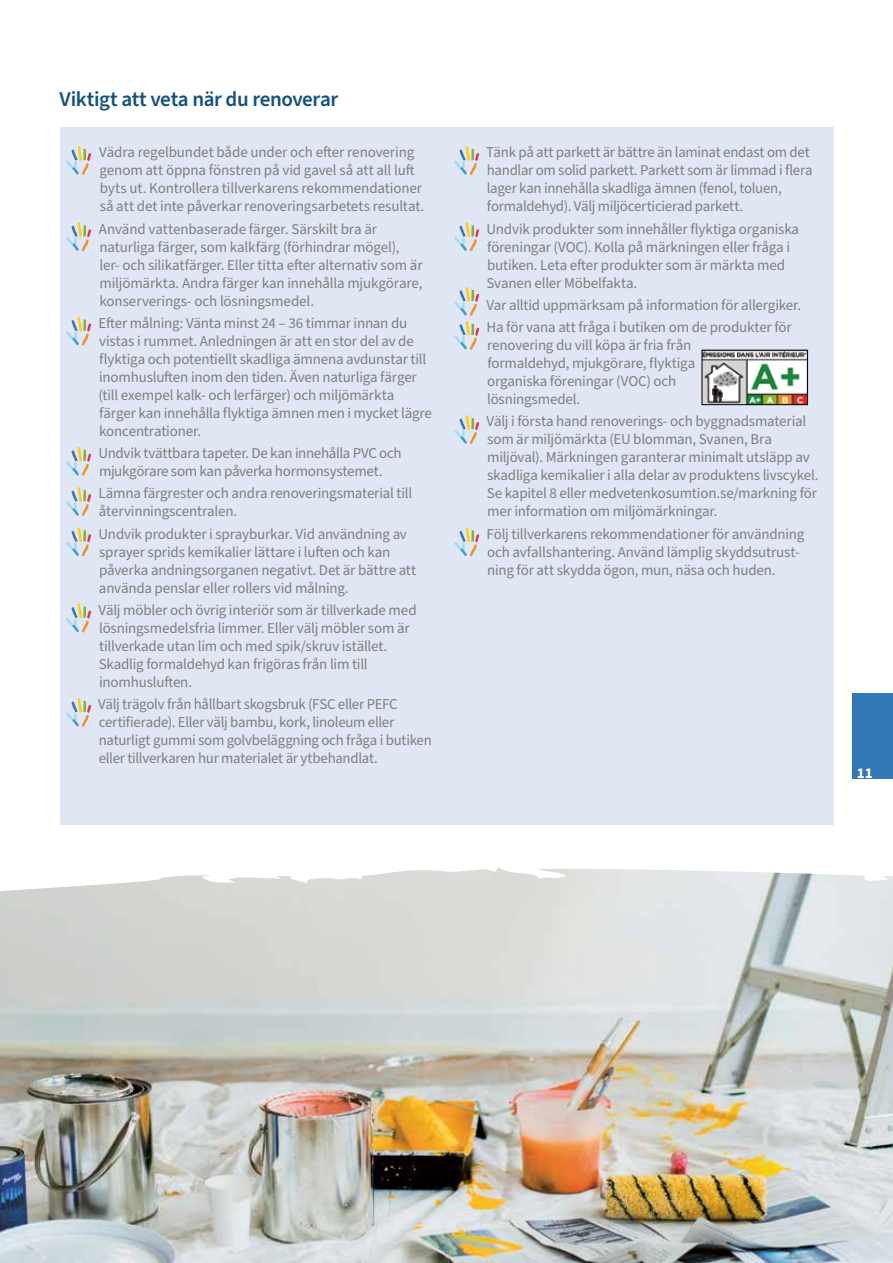
<style>
.page{position:relative;width:893px;height:1263px;background:#fff}
.page>*{position:absolute;margin:0;border:0;box-sizing:border-box;transform-origin:0 0}
.t1{font:600 21px "Source Sans Pro";letter-spacing:-.02em;color:#14517f}
.t2{font:15px/18px "Source Sans Pro";letter-spacing:-.015em;color:#7d807c}
.t3{font:700 15px "Source Sans Pro";color:#fff}
</style>
<div class="page">
<img style="left:0;top:868px;width:893px;height:395px">
<div style="left:60px;top:128px;width:773px;height:697px;background:#e0e6f4"></div>
<svg style="left:66px;top:146px;width:25px;height:29px"></svg>
<svg style="left:66px;top:222px;width:25px;height:29px"></svg>
<svg style="left:66px;top:317px;width:25px;height:29px"></svg>
<svg style="left:66px;top:447px;width:25px;height:29px"></svg>
<svg style="left:66px;top:487px;width:25px;height:29px"></svg>
<svg style="left:66px;top:527px;width:25px;height:30px"></svg>
<svg style="left:66px;top:604px;width:25px;height:29px"></svg>
<svg style="left:66px;top:698px;width:25px;height:29px"></svg>
<svg style="left:454px;top:146px;width:25px;height:29px"></svg>
<svg style="left:454px;top:222px;width:25px;height:29px"></svg>
<svg style="left:454px;top:287px;width:25px;height:63px"></svg>
<svg style="left:454px;top:415px;width:25px;height:29px"></svg>
<svg style="left:454px;top:527px;width:25px;height:30px"></svg>
<svg style="left:701px;top:349px;width:107px;height:56px"></svg>
<div style="left:853px;top:693px;width:40px;height:85px;background:#3278b6"></div>
<h1 class="t1" style="left:60px;top:85px;width:280px">Viktigt att veta när du renoverar</h1>
<p class="t2" style="left:99px;top:144px;width:327px">Vädra regelbundet både under och efter renovering genom att öppna fönstren på vid gavel så att all luft byts ut. Kontrollera tillverkarens rekommendationer så att det inte påverkar renoveringsarbetets resultat.</p>
<p class="t2" style="left:99px;top:220px;width:325px">Använd vattenbaserade färger. Särskilt bra är naturliga färger, som kalkfärg (förhindrar mögel), ler- och silikatfärger. Eller titta efter alternativ som är miljömärkta. Andra färger kan innehålla mjukgörare, konserverings- och lösningsmedel.</p>
<p class="t2" style="left:99px;top:314px;width:335px">Efter målning: Vänta minst 24 – 36 timmar innan du vistas i rummet. Anledningen är att en stor del av de flyktiga och potentiellt skadliga ämnena avdunstar till inomhusluften inom den tiden. Även naturliga färger (till exempel kalk- och lerfärger) och miljömärkta färger kan innehålla flyktiga ämnen men i mycket lägre koncentrationer.</p>
<p class="t2" style="left:98px;top:445px;width:305px">Undvik tvättbara tapeter. De kan innehålla PVC och mjukgörare som kan påverka hormonsystemet.</p>
<p class="t2" style="left:99px;top:485px;width:315px">Lämna färgrester och andra renoveringsmaterial till återvinningscentralen.</p>
<p class="t2" style="left:99px;top:525px;width:319px">Undvik produkter i sprayburkar. Vid användning av sprayer sprids kemikalier lättare i luften och kan påverka andningsorganen negativt. Det är bättre att använda penslar eller rollers vid målning.</p>
<p class="t2" style="left:99px;top:601px;width:320px">Välj möbler och övrig interiör som är tillverkade med lösningsmedelsfria limmer. Eller välj möbler som är tillverkade utan lim och med spik/skruv istället.<br>Skadlig formaldehyd kan frigöras från lim till inomhusluften.</p>
<p class="t2" style="left:98px;top:696px;width:335px">Välj trägolv från hållbart skogsbruk (FSC eller PEFC certifierade). Eller välj bambu, kork, linoleum eller naturligt gummi som golvbeläggning och fråga i butiken eller tillverkaren hur materialet är ytbehandlat.</p>
<p class="t2" style="left:486px;top:144px;width:328px">Tänk på att parkett är bättre än laminat endast om det handlar om solid parkett. Parkett som är limmad i flera lager kan innehålla skadliga ämnen (fenol, toluen, formaldehyd). Välj miljöcerticierad parkett.</p>
<p class="t2" style="left:486px;top:220px;width:314px">Undvik produkter som innehåller flyktiga organiska föreningar (VOC). Kolla på märkningen eller fråga i butiken. Leta efter produkter som är märkta med Svanen eller Möbelfakta.</p>
<p class="t2" style="left:487px;top:294px;width:316px;line-height:22.2px">Var alltid uppmärksam på information för allergiker.<br>Ha för vana att fråga i butiken om de produkter för</p>
<p class="t2" style="left:487px;top:337px;width:210px">renovering du vill köpa är fria från formaldehyd, mjukgörare, flyktiga organiska föreningar (VOC) och lösningsmedel.</p>
<p class="t2" style="left:487px;top:413px;width:334px">Välj i första hand renoverings- och byggnadsmaterial som är miljömärkta (EU blomman, Svanen, Bra miljöval). Märkningen garanterar minimalt utsläpp av skadliga kemikalier i alla delar av produktens livscykel.<br>Se kapitel 8 eller medvetenkosumtion.se/markning för mer information om miljömärkningar.</p>
<p class="t2" style="left:487px;top:525px;width:319px">Följ tillverkarens rekommendationer för användning och avfallshantering. Använd lämplig skyddsutrust&shy;ning för att skydda ögon, mun, näsa och huden.</p>
<p class="t3" style="left:857px;top:763px;width:17px">11</p>
</div>
